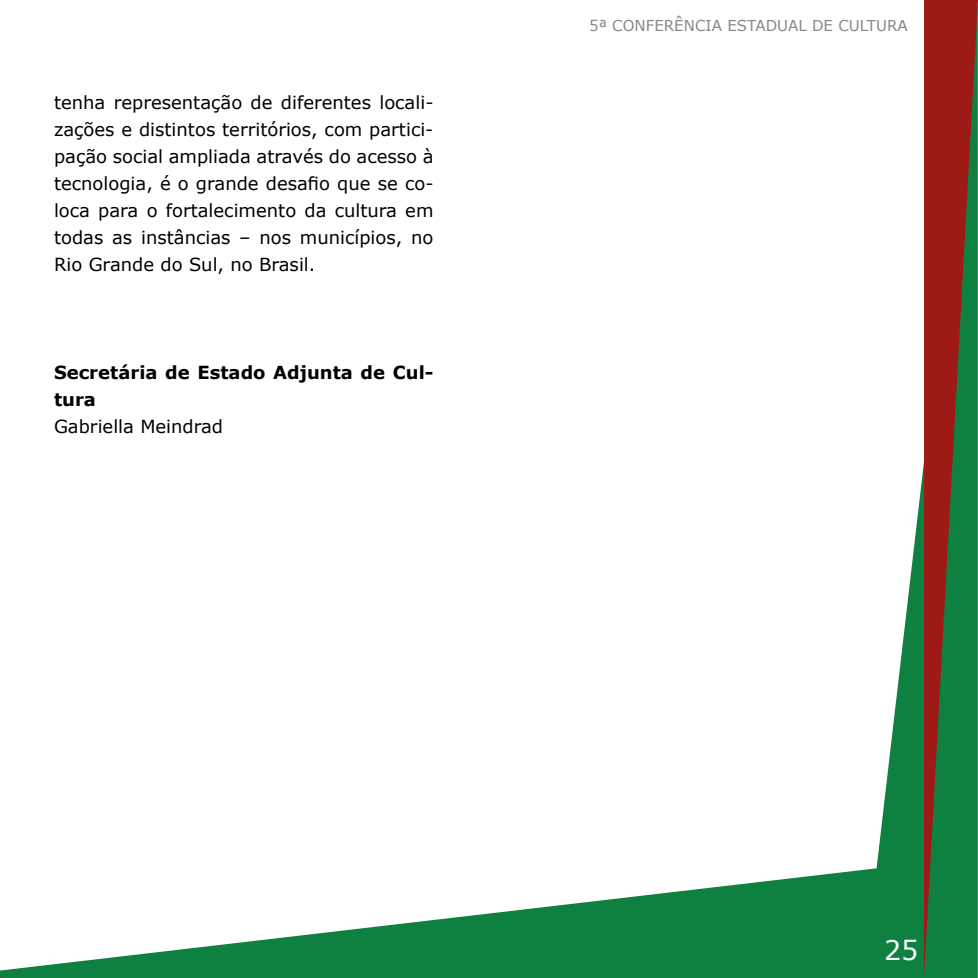
<style>
.page{position:relative;width:978px;height:978px;background:#fff}
.page>*{position:absolute;margin:0;border:0;box-sizing:border-box;transform-origin:0 0}
.t1{font:27px "Verdana";color:#fff}
.t2{font:18px/27px "Verdana";color:#000;text-align:justify}
.t3{font:700 18px/27px "Verdana";color:#000}
.t4{font:15px "Verdana";color:#878787}
</style>
<div class="page">
<svg style="left:877px;top:462px;width:47px;height:516px;fill:#0e8140"></svg>
<svg style="left:5px;top:864px;width:909px;height:114px;fill:#0e8140"></svg>
<svg style="left:0;top:970px;width:5px;height:8px"></svg>
<svg style="left:924px;top:0;width:54px;height:978px"></svg>
<p class="t2" style="left:54px;top:89px;width:381px">tenha representação de diferentes locali&shy;zações e distintos territórios, com partici&shy;pação social ampliada através do acesso à tecnologia, é o grande desafio que se co&shy;loca para o fortalecimento da cultura em todas as instâncias – nos municípios, no Rio Grande do Sul, no Brasil.</p>
<p class="t3" style="left:54px;top:359px;width:381px">Secretária de Estado Adjunta de Cul&shy;tura</p>
<p class="t2" style="left:54px;top:413px;width:171px">Gabriella Meindrad</p>
<p class="t4" style="left:589px;top:15px;width:320px">5ª CONFERÊNCIA ESTADUAL DE CULTURA</p>
<h1 class="t1" style="left:884px;top:931px;width:36px">25</h1>
</div>
